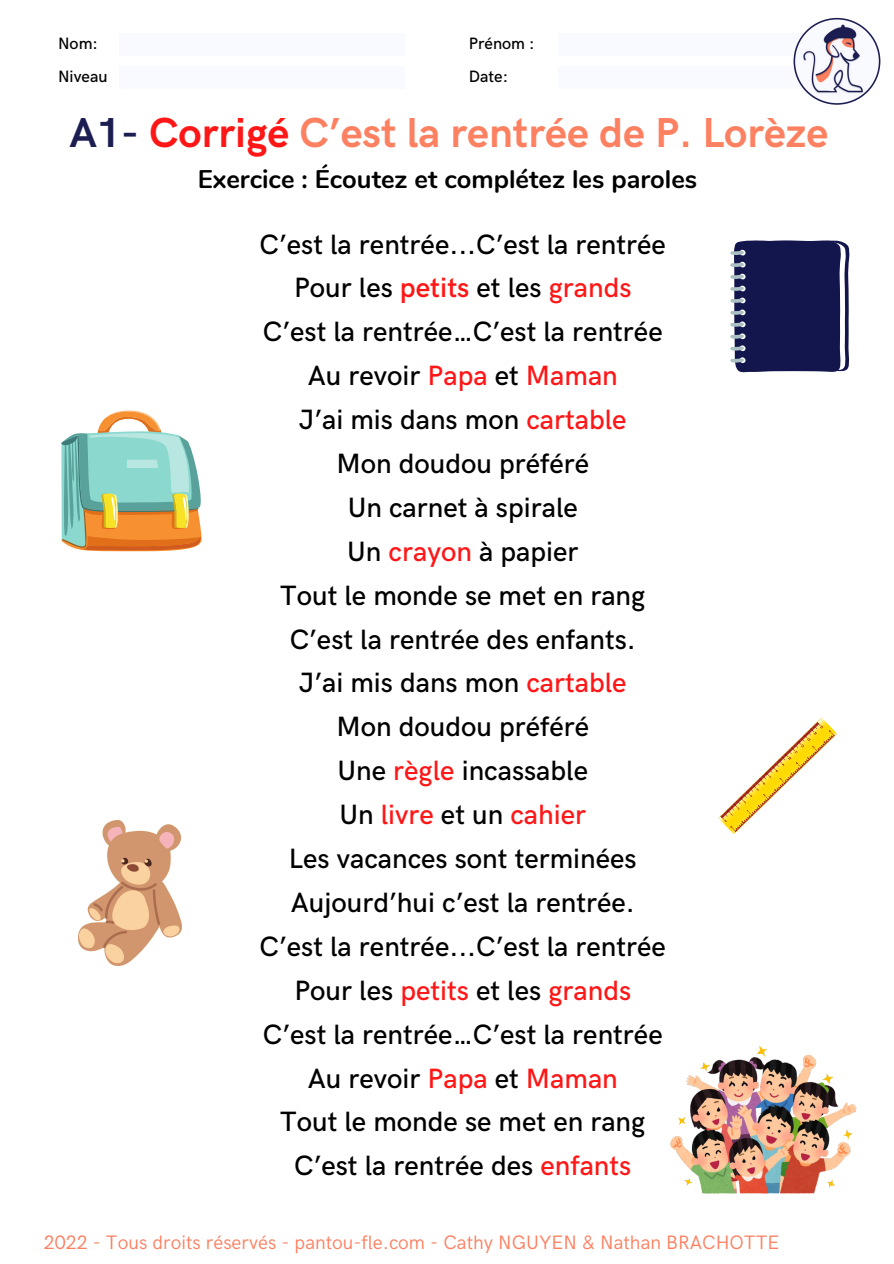
<style>
.page{position:relative;width:894px;height:1264px;background:#fff}
.page>*{position:absolute;margin:0;border:0;box-sizing:border-box;transform-origin:0 0}
.t1{font:700 42px "HK Grotesk";color:#fd8061}
.t2{font:500 28.05px/43.8px "HK Grotesk";color:#000;text-align:center}
.t3{font:700 25.5px "Nunito";color:#000}
.t4{font:19.5px "HK Grotesk";color:#fd8061}
.t5{font:500 16.5px "HK Grotesk";color:#000}
.s1{color:#1c1e52}
.s2{color:#ff1616}
.s3{font-weight:600;color:#ff1616}
</style>
<div class="page">
<div style="left:119px;top:33px;width:285px;height:23px;background:#f9faff"></div>
<div style="left:119px;top:67px;width:285px;height:22px;background:#f9faff"></div>
<div style="left:558px;top:33px;width:278px;height:23px;background:#f9faff"></div>
<div style="left:558px;top:67px;width:278px;height:22px;background:#f9faff"></div>
<svg style="left:793px;top:18px;width:87px;height:87px"></svg>
<svg style="left:718px;top:718px;width:118px;height:115px"></svg>
<svg style="left:61px;top:410px;width:141px;height:142px"></svg>
<svg style="left:730px;top:240px;width:119px;height:133px;background:#2f3261"></svg>
<img style="left:78px;top:820px;width:104px;height:145px">
<img style="left:670px;top:1046px;width:185px;height:147px">
<p class="t5" style="left:58px;top:34px;width:41px">Nom:</p>
<p class="t5" style="left:468px;top:34px;width:67px">Prénom :</p>
<p class="t5" style="left:58px;top:67px;width:51px">Niveau</p>
<p class="t5" style="left:468px;top:67px;width:41px">Date:</p>
<p class="t1" style="left:69px;top:109px;width:760px"><span class="s1">A1-</span> <span class="s2">Corrigé</span> C’est la rentrée de P. Lorèze</p>
<p class="t3" style="left:198px;top:162px;width:501px">Exercice : Écoutez et complétez les paroles</p>
<p class="t2" style="left:259px;top:223px;width:408px">C’est la rentrée...C’est la rentrée<br>Pour les <span class="s3">petits</span> et les <span class="s2">grands<br></span>C’est la rentrée…C’est la rentrée<br>Au revoir <span class="s2">Papa</span> et <span class="s2">Maman<br></span>J’ai mis dans mon <span class="s2">cartable<br></span>Mon doudou préféré<br>Un carnet à spirale<br>Un <span class="s2">crayon</span> à papier<br>Tout le monde se met en rang<br>C’est la rentrée des enfants.<br>J’ai mis dans mon <span class="s2">cartable<br></span>Mon doudou préféré<br>Une <span class="s2">règle</span> incassable<br>Un <span class="s2">livre</span> et un <span class="s2">cahier<br></span>Les vacances sont terminées<br>Aujourd’hui c’est la rentrée.<br>C’est la rentrée...C’est la rentrée<br>Pour les <span class="s2">petits</span> et les <span class="s2">grands<br></span>C’est la rentrée…C’est la rentrée<br>Au revoir <span class="s2">Papa</span> et <span class="s2">Maman<br></span>Tout le monde se met en rang<br>C’est la rentrée des <span class="s2">enfants</span></p>
<h2 class="t4" style="left:44px;top:1231px;width:736px">2022 - Tous droits réservés - pantou-fle.com - Cathy NGUYEN &amp; Nathan BRACHOTTE</h2>
</div>
